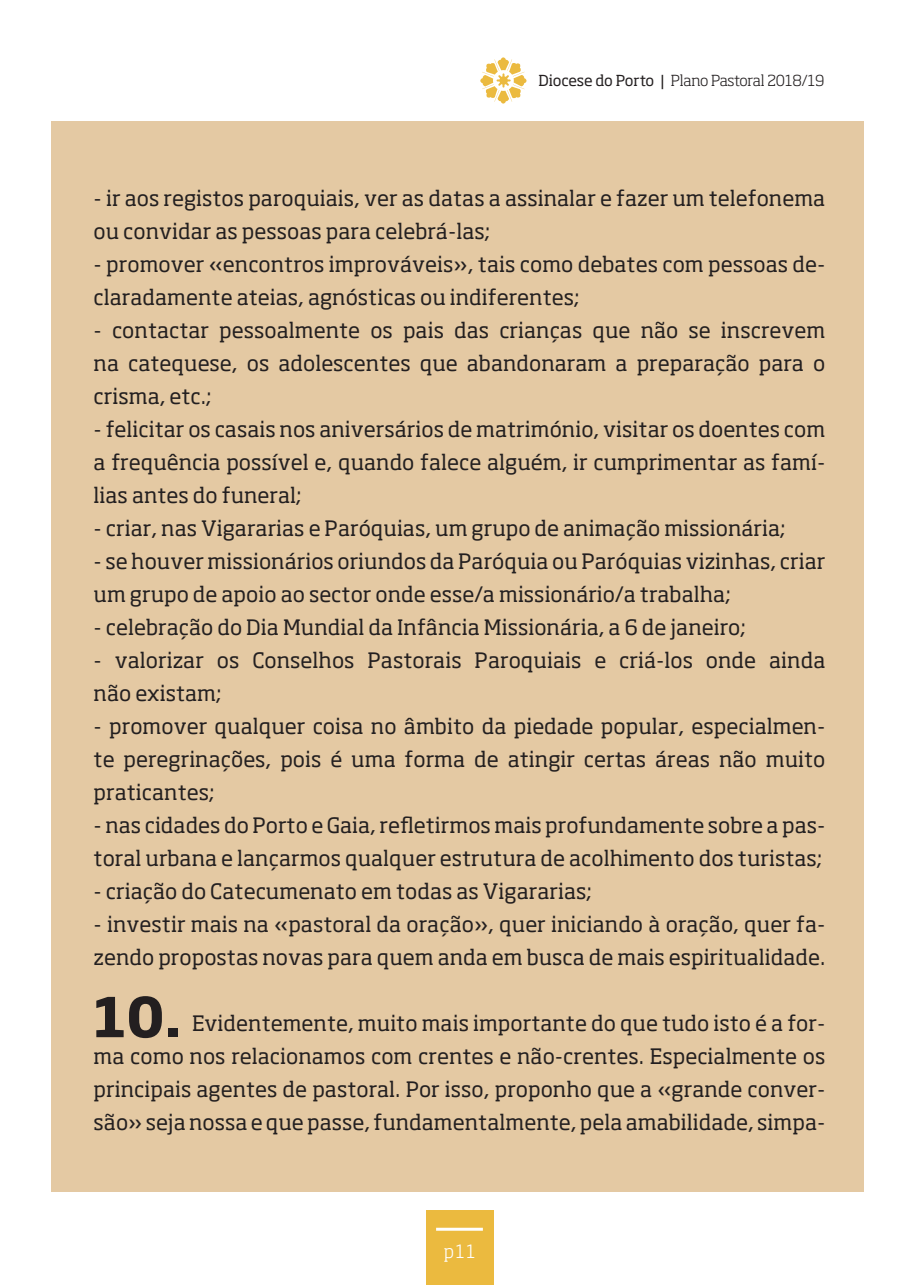
<style>
.page{position:relative;width:919px;height:1285px;background:#fff}
.page>*{position:absolute;margin:0;border:0;box-sizing:border-box;transform-origin:0 0}
.t1{font:700 54px "Soho Std";color:#231f20}
.t2{font:21px/33px "Soho Std";color:#231f20}
.t3{font:300 18px "Soho Std";color:#fff}
.t4{font:300 15px "Soho Std";letter-spacing:-.015em;color:#231f20}
.s1{font-weight:400}
</style>
<div class="page">
<svg style="left:480px;top:57px;width:46px;height:46px"></svg>
<div style="left:426px;top:1210px;width:67px;height:74px;background:#ebba3f"></div>
<hr style="left:436px;top:1227px;width:47px;height:3px;background:#fff">
<div style="left:51px;top:121px;width:812px;height:1070px;background:#e4c9a3"></div>
<p class="t4" style="left:538px;top:71px;width:287px"><span class="s1">Diocese do Porto |</span> Plano Pastoral 2018/19</p>
<p class="t2" style="left:94px;top:181px;width:733px">- ir aos registos paroquiais, ver as datas a assinalar e fazer um telefonema ou convidar as pessoas para celebrá-las;</p>
<p class="t2" style="left:94px;top:247px;width:733px">- promover «encontros improváveis», tais como debates com pessoas de&shy;claradamente ateias, agnósticas ou indiferentes;</p>
<p class="t2" style="left:94px;top:313px;width:733px;text-align:justify">- contactar pessoalmente os pais das crianças que não se inscrevem na catequese, os adolescentes que abandonaram a preparação para o crisma, etc.;</p>
<p class="t2" style="left:94px;top:412px;width:733px;text-align:justify">- felicitar os casais nos aniversários de matrimónio, visitar os doentes com a frequência possível e, quando falece alguém, ir cumprimentar as famí&shy;lias antes do funeral;</p>
<p class="t2" style="left:94px;top:511px;width:693px">- criar, nas Vigararias e Paróquias, um grupo de animação missionária;</p>
<p class="t2" style="left:94px;top:544px;width:733px">- se houver missionários oriundos da Paróquia ou Paróquias vizinhas, criar um grupo de apoio ao sector onde esse/a missionário/a trabalha;</p>
<p class="t2" style="left:94px;top:610px;width:654px">- celebração do Dia Mundial da Infância Missionária, a 6 de janeiro;</p>
<p class="t2" style="left:94px;top:643px;width:733px">- valorizar os Conselhos Pastorais Paroquiais e criá-los onde ainda não existam;</p>
<p class="t2" style="left:94px;top:709px;width:733px;text-align:justify">- promover qualquer coisa no âmbito da piedade popular, especialmen&shy;te peregrinações, pois é uma forma de atingir certas áreas não muito praticantes;</p>
<p class="t2" style="left:94px;top:808px;width:733px">- nas cidades do Porto e Gaia, refletirmos mais profundamente sobre a pas&shy;toral urbana e lançarmos qualquer estrutura de acolhimento dos turistas;</p>
<p class="t2" style="left:94px;top:874px;width:500px">- criação do Catecumenato em todas as Vigararias;</p>
<p class="t2" style="left:94px;top:907px;width:733px">- investir mais na «pastoral da oração», quer iniciando à oração, quer fa&shy;zendo propostas novas para quem anda em busca de mais espiritualidade.</p>
<h1 class="t1" style="left:94px;top:982px;width:89px">10.</h1>
<p class="t2" style="left:94px;top:1006px;width:733px;text-align:justify;text-indent:98px">Evidentemente, muito mais importante do que tudo isto é a for&shy;ma como nos relacionamos com crentes e não-crentes. Especialmente os principais agentes de pastoral. Por isso, proponho que a «grande conver&shy;são» seja nossa e que passe, fundamentalmente, pela amabilidade, simpa-</p>
<p class="t3" style="left:444px;top:1239px;width:33px">p11</p>
</div>
